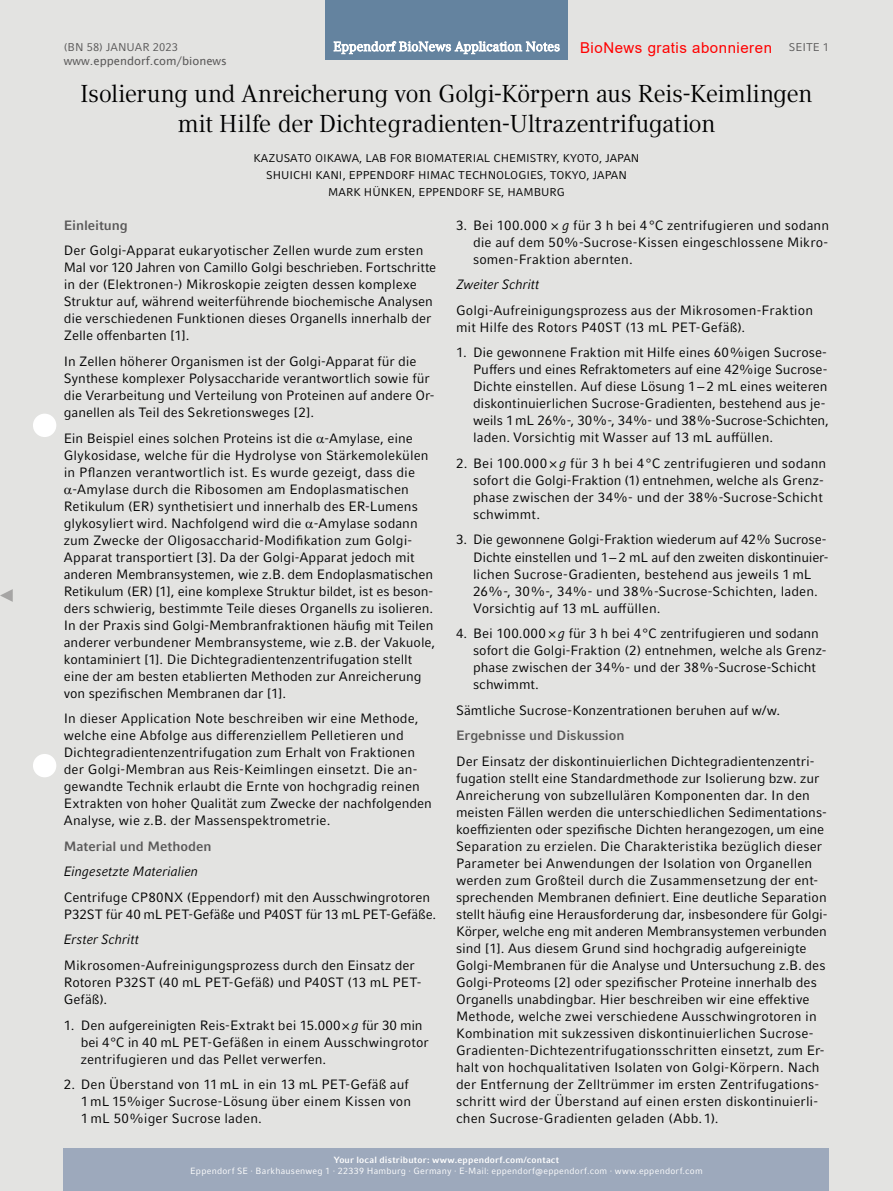
<style>
.page{position:relative;width:893px;height:1191px;background:#e3e3e1}
.page>*{position:absolute;margin:0;border:0;box-sizing:border-box;transform-origin:0 0}
.t1{font:24.3px/29.7px "Compatil Textfor Eppendorf";letter-spacing:-.015em;color:#000;text-align:center}
.t2{font:15px "Arial";letter-spacing:.035em;color:#f00}
.t3{font:13.5px/17px "Compatil Factfor Eppendorf";color:#000}
.t4{font:700 13.5px "Compatil Factfor Eppendorf";letter-spacing:-.005em;color:#5a5959}
.t5{font:italic 13.5px "Compatil Factfor Eppendorf";letter-spacing:-.01em;color:#000}
.t6{font:11.25px/17px "Compatil Factfor Eppendorf";color:#000;text-align:center}
.t7{font:11.25px "Compatil Factfor Eppendorf";color:#5a5959}
.t8{font:9px "Compatil Factfor Eppendorf";letter-spacing:.025em;color:#fff}
.t9{font:700 9px "Compatil Factfor Eppendorf";letter-spacing:.02em;color:#fff}
.s1{font-style:italic}
</style>
<div class="page">
<div style="left:64px;top:1148px;width:765px;height:43px;background:#9da9bc"></div>
<svg style="left:0;top:589px;width:13px;height:13px"></svg>
<div style="left:33px;top:414px;width:23px;height:23px;background:#fff;border-radius:50%"></div>
<div style="left:33px;top:754px;width:23px;height:23px;background:#fff;border-radius:50%"></div>
<div style="left:325px;top:0;width:243px;height:60px;background:#64839f"></div>
<svg style="left:334px;top:41px;width:226px;height:13px"></svg>
<p class="t2" style="left:580px;top:38px;width:193px">BioNews gratis abonnieren</p>
<p class="t7" style="left:789px;top:40px;width:42px">SEITE 1</p>
<h1 class="t1" style="left:81px;top:79px;width:733px">Isolierung und Anreicherung von Golgi-Körpern aus Reis-Keimlingen mit Hilfe der Dichtegradienten-Ultrazentrifugation</h1>
<p class="t6" style="left:254px;top:149px;width:387px">KAZUSATO OIKAWA, LAB FOR BIOMATERIAL CHEMISTRY, KYOTO, JAPAN<br>SHUICHI KANI, EPPENDORF HIMAC TECHNOLOGIES, TOKYO, JAPAN<br>MARK HÜNKEN, EPPENDORF SE, HAMBURG</p>
<p class="t3" style="left:473px;top:217px;width:358px;text-align:justify;text-indent:-17px">3. Bei 100.000 × <span class="s1">g</span> für 3 h bei 4 °C zentrifugieren und sodann die auf dem 50%-Sucrose-Kissen eingeschlossene Mikro&shy;somen-Fraktion abernten.</p>
<p class="t5" style="left:456px;top:277px;width:85px">Zweiter Schritt</p>
<p class="t3" style="left:456px;top:302px;width:359px">Golgi-Aufreinigungsprozess aus der Mikrosomen-Fraktion mit Hilfe des Rotors P40ST (13 mL PET-Gefäß).</p>
<p class="t3" style="left:473px;top:344px;width:357px;text-indent:-17px">1. Die gewonnene Fraktion mit Hilfe eines 60%igen Sucrose-Puffers und eines Refraktometers auf eine 42%ige Sucrose-Dichte einstellen. Auf diese Lösung 1 − 2 mL eines weiteren diskontinuierlichen Sucrose-Gradienten, bestehend aus je&shy;weils 1mL 26%-, 30%-, 34%- und 38%-Sucrose-Schichten, laden. Vorsichtig mit Wasser auf 13 mL auffüllen.</p>
<p class="t3" style="left:473px;top:455px;width:355px;text-indent:-17px">2. Bei 100.000 × <span class="s1">g</span> für 3 h bei 4 °C zentrifugieren und sodann sofort die Golgi-Fraktion (1) entnehmen, welche als Grenz&shy;phase zwischen der 34%- und der 38%-Sucrose-Schicht schwimmt.</p>
<p class="t3" style="left:473px;top:531px;width:357px;text-indent:-17px">3. Die gewonnene Golgi-Fraktion wiederum auf 42% Sucrose-Dichte einstellen und 1 −2 mL auf den zweiten diskontinuier&shy;lichen Sucrose-Gradienten, bestehend aus jeweils 1 mL 26%-, 30%-, 34%- und 38%-Sucrose-Schichten, laden.<br>Vorsichtig auf 13 mL auffüllen.</p>
<p class="t3" style="left:473px;top:625px;width:355px;text-indent:-17px">4. Bei 100.000 × <span class="s1">g</span> für 3 h bei 4 °C zentrifugieren und sodann sofort die Golgi-Fraktion (2) entnehmen, welche als Grenz&shy;phase zwischen der 34%- und der 38%-Sucrose-Schicht schwimmt.</p>
<p class="t3" style="left:456px;top:701px;width:326px">Sämtliche Sucrose-Konzentrationen beruhen auf w/w.</p>
<p class="t4" style="left:456px;top:727px;width:170px">Ergebnisse und Diskussion</p>
<p class="t3" style="left:456px;top:752px;width:373px">Der Einsatz der diskontinuierlichen Dichtegradientenzentri&shy;fugation stellt eine Standardmethode zur Isolierung bzw. zur Anreicherung von subzellulären Komponenten dar. In den meisten Fällen werden die unterschiedlichen Sedimentations&shy;koeffizienten oder spezifische Dichten herangezogen, um eine Separation zu erzielen. Die Charakteristika bezüglich dieser Parameter bei Anwendungen der Isolation von Organellen werden zum Großteil durch die Zusammensetzung der ent&shy;sprechenden Membranen definiert. Eine deutliche Separation stellt häufig eine Herausforderung dar, insbesondere für Golgi-Körper, welche eng mit anderen Membransystemen verbunden sind [1]. Aus diesem Grund sind hochgradig aufgereinigte Golgi-Membranen für die Analyse und Untersuchung z.B. des Golgi-Proteoms [2] oder spezifischer Proteine innerhalb des Organells unabdingbar. Hier beschreiben wir eine effektive Methode, welche zwei verschiedene Ausschwingrotoren in Kombination mit sukzessiven diskontinuierlichen Sucrose-Gradienten-Dichtezentrifugationsschritten einsetzt, zum Er&shy;halt von hochqualitativen Isolaten von Golgi-Körpern. Nach der Entfernung der Zelltrümmer im ersten Zentrifugations&shy;schritt wird der Überstand auf einen ersten diskontinuierli&shy;chen Sucrose-Gradienten geladen (Abb. 1).</p>
<p class="t4" style="left:64px;top:217px;width:66px">Einleitung</p>
<p class="t3" style="left:64px;top:242px;width:374px">Der Golgi-Apparat eukaryotischer Zellen wurde zum ersten Mal vor 120 Jahren von Camillo Golgi beschrieben. Fortschritte in der (Elektronen-) Mikroskopie zeigten dessen komplexe Struktur auf, während weiterführende biochemische Analysen die verschiedenen Funktionen dieses Organells innerhalb der Zelle offenbarten [1].</p>
<p class="t3" style="left:64px;top:353px;width:372px">In Zellen höherer Organismen ist der Golgi-Apparat für die Synthese komplexer Polysaccharide verantwortlich sowie für die Verarbeitung und Verteilung von Proteinen auf andere Or&shy;ganellen als Teil des Sekretionsweges [2].</p>
<p class="t3" style="left:64px;top:429px;width:366px">Ein Beispiel eines solchen Proteins ist die -Amylase, eine<br>Glykosidase, welche für die Hydrolyse von Stärkemolekülen in Pflanzen verantwortlich ist. Es wurde gezeigt, dass die</p>
<p class="t3" style="left:64px;top:480px;width:373px;text-indent:9px">-Amylase durch die Ribosomen am Endoplasmatischen Retikulum (ER) synthetisiert und innerhalb des ER-Lumens glykosyliert wird. Nachfolgend wird die -Amylase sodann zum Zwecke der Oligosaccharid-Modifikation zum Golgi-Apparat transportiert [3]. Da der Golgi-Apparat jedoch mit anderen Membransystemen, wie z.B. dem Endoplasmatischen Retikulum (ER) [1], eine komplexe Struktur bildet, ist es beson&shy;ders schwierig, bestimmte Teile dieses Organells zu isolieren.<br>In der Praxis sind Golgi-Membranfraktionen häufig mit Teilen anderer verbundener Membransysteme, wie z.B. der Vakuole, kontaminiert [1]. Die Dichtegradientenzentrifugation stellt eine der am besten etablierten Methoden zur Anreicherung von spezifischen Membranen dar [1].</p>
<p class="t3" style="left:64px;top:710px;width:370px">In dieser Application Note beschreiben wir eine Methode, welche eine Abfolge aus differenziellem Pelletieren und Dichtegradientenzentrifugation zum Erhalt von Fraktionen der Golgi-Membran aus Reis-Keimlingen einsetzt. Die an&shy;gewandte Technik erlaubt die Ernte von hochgradig reinen Extrakten von hoher Qualität zum Zwecke der nachfolgenden Analyse, wie z.B. der Massenspektrometrie.</p>
<p class="t4" style="left:64px;top:838px;width:149px">Material und Methoden</p>
<p class="t5" style="left:64px;top:864px;width:136px">Eingesetzte Materialien</p>
<p class="t3" style="left:64px;top:889px;width:374px">Centrifuge CP80NX (Eppendorf) mit den Ausschwingrotoren<br>P32ST für 40 mL PET-Gefäße und P40ST für 13 mL PET-Gefäße.</p>
<p class="t5" style="left:64px;top:932px;width:77px">Erster Schritt</p>
<p class="t3" style="left:64px;top:957px;width:359px">Mikrosomen-Aufreinigungsprozess durch den Einsatz der<br>Rotoren P32ST (40 mL PET-Gefäß) und P40ST (13 mL PET-<br>Gefäß).</p>
<p class="t3" style="left:81px;top:1016px;width:350px;text-indent:-17px">1. Den aufgereinigten Reis-Extrakt bei 15.000× <span class="s1">g</span> für 30 min bei 4 °C in 40 mL PET-Gefäßen in einem Ausschwingrotor zentrifugieren und das Pellet verwerfen.</p>
<p class="t3" style="left:81px;top:1076px;width:332px;text-indent:-17px">2. Den Überstand von 11 mL in ein 13 mL PET-Gefäß auf<br>1 mL 15%iger Sucrose-Lösung über einem Kissen von<br>1 mL 50%iger Sucrose laden.</p>
<p class="t9" style="left:334px;top:1155px;width:227px">Your local distributor: www.eppendorf.com/contact</p>
<p class="t8" style="left:190px;top:1165px;width:514px">Eppendorf SE · Barkhausenweg 1 · 22339 Hamburg · Germany · E-Mail: eppendorf@eppendorf.com · www.eppendorf.com</p>
</div>
